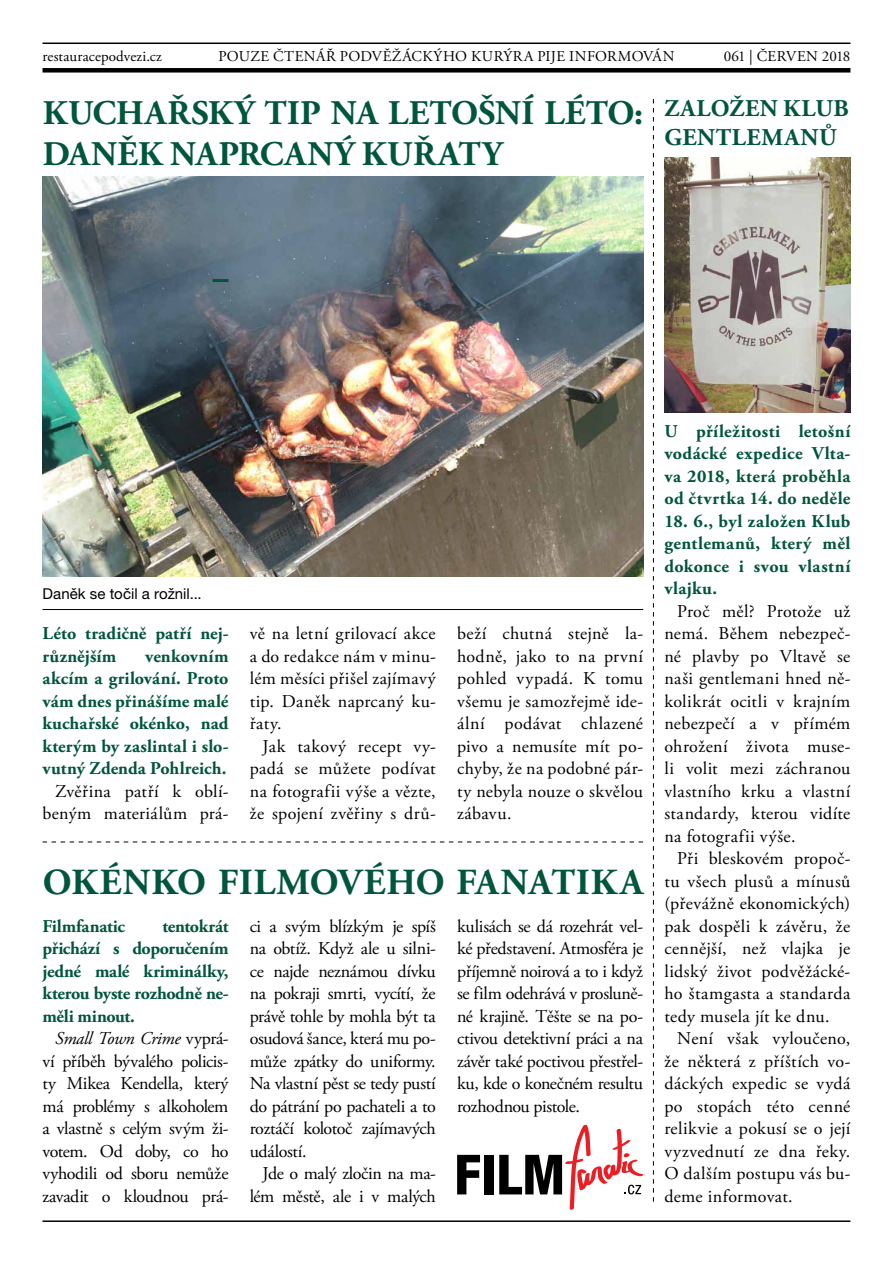
<style>
.page{position:relative;width:893px;height:1263px;background:#fff}
.page>*{position:absolute;margin:0;border:0;box-sizing:border-box;transform-origin:0 0}
.t1{font:700 36.75px "Adobe Garamond Pro";letter-spacing:.025em;color:#00553d}
.t2{font:700 34.5px/41.4px "Adobe Garamond Pro";letter-spacing:.02em;color:#00553d}
.t3{font:700 24px/28.8px "Adobe Garamond Pro";letter-spacing:.03em;color:#00553d}
.t4{font:18px/22.5px "Adobe Garamond Pro";letter-spacing:.01em;color:#000;text-align:justify}
.t5{font:700 18px/22.5px "Adobe Garamond Pro";letter-spacing:-.005em;color:#00553d;text-align:justify}
.t6{font:18px/22.5px "Adobe Garamond Pro";letter-spacing:-.02em;color:#000;text-align:right}
.t7{font:15px "Adobe Garamond Pro";letter-spacing:.025em;color:#000}
.t8{font:15px "Helvetica Neue LT Pro";letter-spacing:.005em;color:#000}
.s1{font-style:italic}
</style>
<div class="page">
<hr style="left:43px;top:43px;width:807px;height:1px;background:#000">
<div style="left:43px;top:68px;width:807px;height:5px;background:#000"></div>
<svg style="left:653px;top:99px;width:1px;height:1103px"></svg>
<hr style="left:43px;top:1220px;width:807px;height:2px;background:#000">
<img style="left:43px;top:176px;width:600px;height:400px">
<hr style="left:43px;top:609px;width:600px;height:1px;background:#000">
<svg style="left:457px;top:1155px;width:23px;height:39px"></svg>
<div style="left:484px;top:1155px;width:9px;height:39px;background:#000"></div>
<svg style="left:499px;top:1124px;width:144px;height:86px"></svg>
<img style="left:664px;top:157px;width:186px;height:255px">
<hr style="left:213px;top:279px;width:16px;height:3px;background:#00553d">
<svg style="left:43px;top:842px;width:600px;height:1px"></svg>
<p class="t7" style="left:43px;top:47px;width:121px">restauracepodvezi.cz</p>
<p class="t7" style="left:218px;top:47px;width:458px">pouze čtenář podvěžáckýho kurýra pije informován</p>
<p class="t7" style="left:724px;top:47px;width:128px">061 | červen 2018</p>
<h2 class="t2" style="left:43px;top:93px;width:602px">Kuchařský tip na letošní léto:<br>Daněk naprcaný kuřaty</h2>
<h3 class="t3" style="left:665px;top:95px;width:186px">Založen klub gentlemanů</h3>
<p class="t8" style="left:43px;top:585px;width:161px">Daněk se točil a rožnil...</p>
<p class="t5" style="left:43px;top:622px;width:188px">Léto tradičně patří nej&shy;různějším</p>
<p class="t5" style="left:43px;top:645px;width:188px;text-indent:103px">venkovním akcím a grilování. Proto vám dnes přinášíme malé kuchařské okénko, nad kterým by zaslintal i slo&shy;vutný Zdenda Pohlreich.</p>
<p class="t4" style="left:43px;top:780px;width:188px;text-align:right">Zvěřina patří k oblí&shy;beným materiálům prá-</p>
<p class="t4" style="left:250px;top:623px;width:188px">vě na letní grilovací akce a do redakce nám v minu&shy;lém měsíci přišel zajímavý tip. Daněk naprcaný ku&shy;řaty.</p>
<p class="t4" style="left:250px;top:735px;width:188px;text-indent:13px">Jak takový recept vy&shy;padá se můžete podívat na fotografii výše a vězte, že spojení zvěřiny s drů-</p>
<p class="t4" style="left:457px;top:623px;width:188px">beží chutná stejně la&shy;hodně, jako to na první pohled vypadá. K tomu všemu je samozřejmě ide&shy;ální podávat chlazené pivo a nemusíte mít po&shy;chyby, že na podobné pár&shy;ty nebyla nouze o skvělou zábavu.</p>
<h1 class="t1" style="left:43px;top:861px;width:602px">Okénko filmového fanatika</h1>
<p class="t5" style="left:43px;top:915px;width:188px;text-indent:120px">tentokrát přichází s doporučením jedné malé kriminálky, kterou byste rozhodně ne&shy;měli minout.</p>
<p class="t4" style="left:43px;top:1028px;width:188px;text-indent:13px"><span class="s1">Small Town Crime</span> vyprá&shy;ví příběh bývalého policis&shy;ty Mikea Kendella, který má problémy s alkoholem a vlastně s celým svým ži&shy;votem. Od doby, co ho vyhodili od sboru nemůže zavadit o kloudnou prá-</p>
<p class="t5" style="left:43px;top:915px;width:84px">Filmfanatic</p>
<p class="t4" style="left:250px;top:915px;width:188px">ci a svým blízkým je spíš na obtíž. Když ale u silni&shy;ce najde neznámou dívku na pokraji smrti, vycítí, že právě tohle by mohla být ta osudová šance, která mu po&shy;může zpátky do uniformy.<br>Na vlastní pěst se tedy pustí do pátrání po pachateli a to roztáčí kolotoč zajímavých událostí.</p>
<p class="t6" style="left:250px;top:1163px;width:188px">Jde o malý zločin na ma&shy;lém městě, ale i v malých</p>
<p class="t4" style="left:457px;top:915px;width:188px">kulisách se dá rozehrát vel&shy;ké představení. Atmosféra je příjemně noirová a to i když se film odehrává v prosluně&shy;né krajině. Těšte se na po&shy;ctivou detektivní práci a na závěr také poctivou přestřel&shy;ku, kde o konečném resultu rozhodnou pistole.</p>
<p class="t5" style="left:664px;top:420px;width:188px">U příležitosti letošní vodácké expedice Vlta&shy;va 2018, která proběhla od čtvrtka 14. do neděle</p>
<p class="t5" style="left:664px;top:510px;width:188px">18. 6., byl založen Klub gentlemanů, který měl dokonce i svou vlastní vlajku.</p>
<p class="t4" style="left:664px;top:600px;width:188px;text-indent:13px">Proč měl? Protože už nemá. Během nebezpeč&shy;né plavby po Vltavě se naši gentlemani hned ně&shy;kolikrát ocitli v krajním nebezpečí a v přímém ohrožení života muse&shy;li volit mezi záchranou vlastního krku a vlastní standardy, kterou vidíte na fotografii výše.</p>
<p class="t4" style="left:664px;top:848px;width:188px;text-indent:13px">Při bleskovém propoč&shy;tu všech plusů a mínusů (převážně ekonomických) pak dospěli k závěru, že cennější, než vlajka je lidský život podvěžácké&shy;ho štamgasta a standarda tedy musela jít ke dnu.</p>
<p class="t4" style="left:664px;top:1028px;width:188px;text-indent:13px">Není však vyloučeno, že některá z příštích vo&shy;dáckých expedic se vydá po stopách této cenné relikvie a pokusí se o její vyzvednutí ze dna řeky.<br>O dalším postupu vás bu&shy;deme informovat.</p>
</div>
